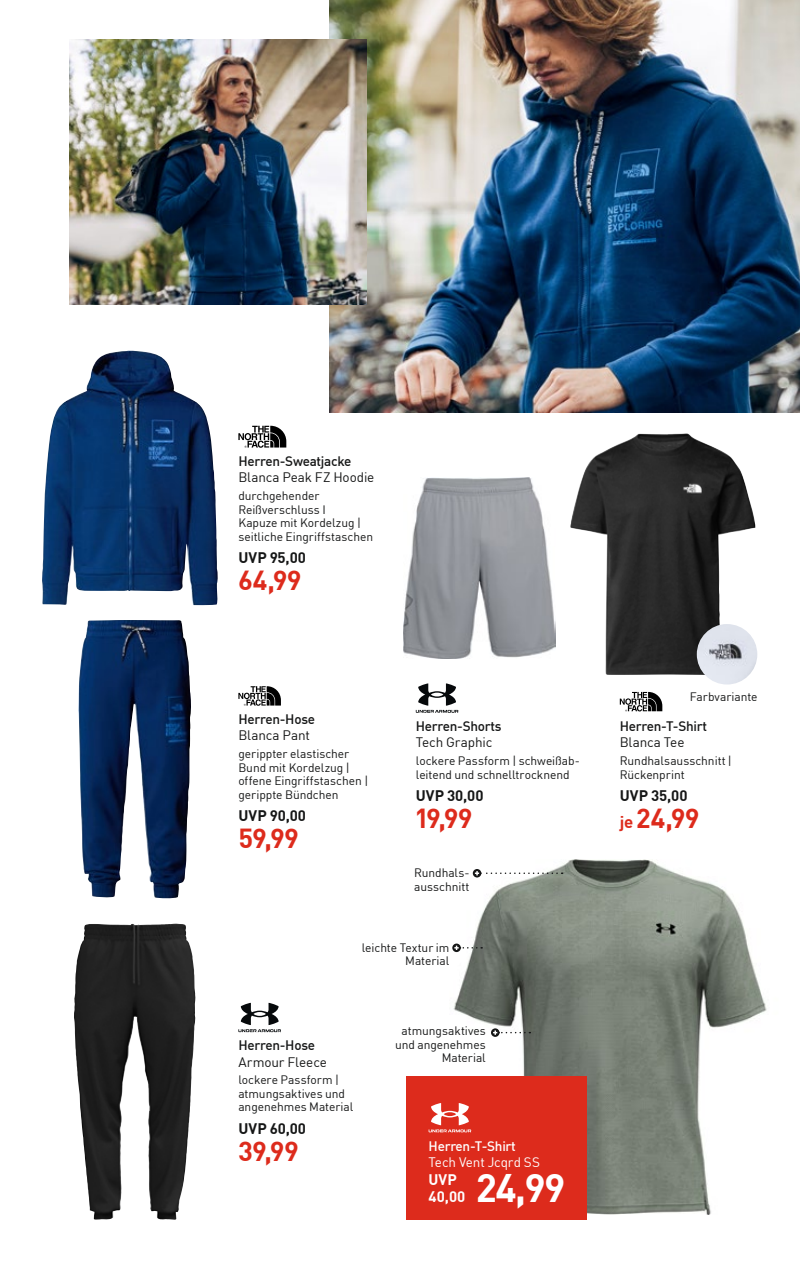
<style>
.page{position:relative;width:800px;height:1263px;background:#fff}
.page>*{position:absolute;margin:0;border:0;box-sizing:border-box;transform-origin:0 0}
.t1{font:700 39px "FFDIN Profor IIC";color:#fff}
.t2{font:700 27px "FFDIN Profor IIC";letter-spacing:-.005em;color:#dd2b1c}
.t3{font:700 15px "FFDIN Profor IIC";letter-spacing:.005em;color:#151616}
.t4{font:700 15px/16.5px "FFDIN Profor IIC";color:#fff}
.t5{font:500 13.5px "FFDIN Profor IIC";letter-spacing:-.02em;color:#151616}
.t6{font:13.5px "FFDIN Profor IIC";letter-spacing:-.01em;color:#151616}
.t7{font:13.5px "FFDIN Profor IIC";letter-spacing:-.01em;color:#fff}
.t8{font:500 13.5px "FFDIN Profor IIC";letter-spacing:-.02em;color:#fff}
.t9{font:12px/13.5px "FFDIN Profor IIC";letter-spacing:-.005em;color:#151616}
.s1{font-size:16.8px}
</style>
<div class="page">
<img style="left:42px;top:351px;width:176px;height:254px">
<img style="left:78px;top:620px;width:113px;height:278px">
<img style="left:329px;top:0;width:470px;height:412px">
<img style="left:69px;top:40px;width:297px;height:264px">
<svg style="left:238px;top:426px;width:48px;height:22px"></svg>
<img style="left:403px;top:478px;width:152px;height:181px">
<svg style="left:415px;top:683px;width:43px;height:30px"></svg>
<svg style="left:238px;top:686px;width:43px;height:20px"></svg>
<img style="left:74px;top:924px;width:102px;height:296px">
<svg style="left:238px;top:1003px;width:43px;height:29px"></svg>
<img style="left:453px;top:859px;width:314px;height:355px">
<div style="left:406px;top:1076px;width:181px;height:144px;background:#dd2b1c"></div>
<svg style="left:428px;top:1103px;width:43px;height:29px"></svg>
<svg style="left:472px;top:869px;width:90px;height:8px"></svg>
<svg style="left:452px;top:943px;width:30px;height:9px"></svg>
<svg style="left:491px;top:1028px;width:39px;height:9px"></svg>
<img style="left:570px;top:433px;width:185px;height:242px">
<svg style="left:619px;top:692px;width:43px;height:19px"></svg>
<img style="left:696px;top:624px;width:61px;height:60px;border-radius:30px">
<p class="t5" style="left:238px;top:451px;width:114px">Herren-Sweatjacke</p>
<p class="t6" style="left:238px;top:467px;width:137px">Blanca Peak FZ Hoodie</p>
<p class="t9" style="left:238px;top:488px;width:136px">durchgehender<br>Reißverschluss I<br>Kapuze mit Kordelzug | seitliche Eingriffstaschen</p>
<p class="t3" style="left:238px;top:546px;width:69px">UVP 95,00</p>
<h2 class="t2" style="left:238px;top:559px;width:64px">64,99</h2>
<p class="t5" style="left:238px;top:709px;width:78px">Herren-Hose</p>
<p class="t6" style="left:238px;top:725px;width:73px">Blanca Pant</p>
<p class="t9" style="left:238px;top:746px;width:131px">gerippter elastischer<br>Bund mit Kordelzug | offene Eingriffstaschen | gerippte Bündchen</p>
<p class="t3" style="left:238px;top:804px;width:69px">UVP 90,00</p>
<h2 class="t2" style="left:238px;top:817px;width:62px">59,99</h2>
<p class="t5" style="left:415px;top:716px;width:87px">Herren-Shorts</p>
<p class="t6" style="left:415px;top:732px;width:78px">Tech Graphic</p>
<p class="t9" style="left:415px;top:753px;width:166px">lockere Passform | schweißab&shy;leitend und schnelltrocknend</p>
<p class="t3" style="left:415px;top:784px;width:69px">UVP 30,00</p>
<h2 class="t2" style="left:415px;top:797px;width:58px">19,99</h2>
<p class="t9" style="left:414px;top:865px;width:57px">Rundhals&shy;ausschnitt</p>
<p class="t9" style="left:361px;top:940px;width:89px;text-align:right">leichte Textur im<br>Material</p>
<p class="t5" style="left:238px;top:1035px;width:78px">Herren-Hose</p>
<p class="t6" style="left:238px;top:1051px;width:90px">Armour Fleece</p>
<p class="t9" style="left:238px;top:1072px;width:116px">lockere Passform | atmungsaktives und angenehmes Material</p>
<p class="t3" style="left:238px;top:1117px;width:69px">UVP 60,00</p>
<h2 class="t2" style="left:238px;top:1130px;width:62px">39,99</h2>
<p class="t9" style="left:395px;top:1023px;width:92px;text-align:right">atmungsaktives und angenehmes<br>Material</p>
<p class="t8" style="left:428px;top:1135px;width:89px">Herren-T-Shirt</p>
<p class="t7" style="left:428px;top:1152px;width:113px">Tech Vent Jcqrd SS</p>
<p class="t4" style="left:428px;top:1171px;width:38px">UVP<br>40,00</p>
<h1 class="t1" style="left:475px;top:1157px;width:91px">24,99</h1>
<p class="t9" style="left:689px;top:689px;width:69px">Farbvariante</p>
<p class="t5" style="left:619px;top:716px;width:89px">Herren-T-Shirt</p>
<p class="t6" style="left:619px;top:732px;width:66px">Blanca Tee</p>
<p class="t9" style="left:619px;top:753px;width:114px">Rundhalsausschnitt |<br>Rückenprint</p>
<p class="t3" style="left:619px;top:784px;width:69px">UVP 35,00</p>
<h2 class="t2" style="left:619px;top:797px;width:81px"><span class="s1">je</span> 24,99</h2>
</div>
